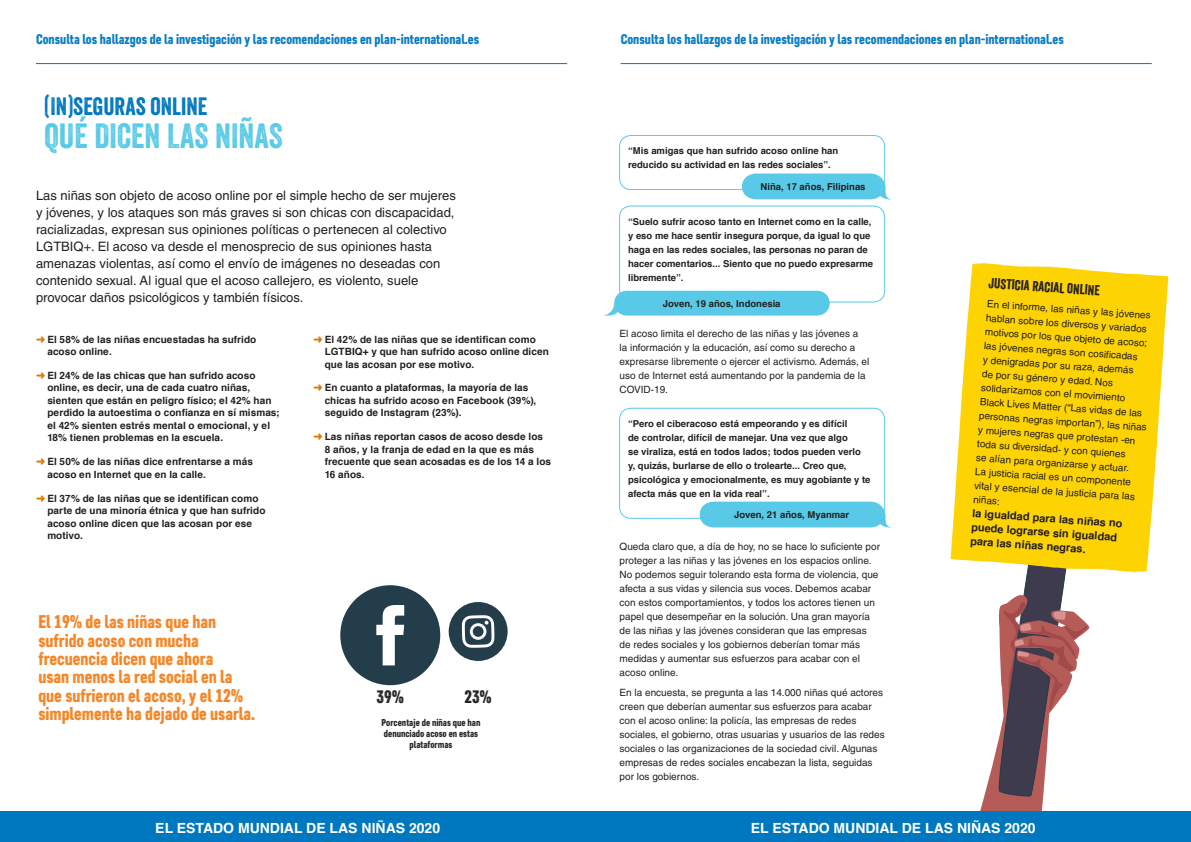
<style>
.page{position:relative;width:1191px;height:842px;background:#fff}
.page>*{position:absolute;margin:0;border:0;box-sizing:border-box;transform-origin:0 0}
.Quote_-_background{font:34px "Veneer";color:#58cae7}
.Quote_-_background-2{font:24.4px "Veneer";color:#0078c0}
.large_paragraph_quot{font:18.3px/18.3px "Core Paint B3";color:#f58220}
.t1{font:18px "Core Paint B3";color:#231f20}
.t2{font:14px "Core Paint B3";color:#0078c0}
.t3{font:700 14px "Helvetica";color:#fff}
.Quote_-_background-3{font:14px "Veneer";color:#231f20}
.t4{font:13px/17px "Helvetica";color:#231f20}
.Quote_-_background-4{font:700 11px/14px "Helvetica";color:#231f20}
.Quote_-_background-5{font:10px/14px "Helvetica";color:#231f20}
.t5{font:700 10px/12.5px "Helvetica";letter-spacing:.005em;color:#231f20}
.t6{font:10px/11px "Core Paint B3";color:#231f20;text-align:center}
.Quote_-_background-6{font:700 9.5px/14px "Helvetica";color:#231f20}
</style>
<div class="page">
<svg style="left:980px;top:572px;width:110px;height:239px"></svg>
<svg style="left:950px;top:263px;width:218px;height:309px;fill:#fed304"></svg>
<hr style="left:36px;top:63px;width:531px;height:1px;background:#0078c0">
<hr style="left:620px;top:63px;width:531px;height:1px;background:#0078c0">
<div style="left:0;top:811px;width:1191px;height:31px;background:#0078c0"></div>
<div style="left:619px;top:135px;width:266px;height:55px;border:1px solid #58cae7;border-radius:11px"></div>
<div style="left:619px;top:206px;width:266px;height:97px;border:1px solid #58cae7;border-radius:11px"></div>
<div style="left:619px;top:408px;width:266px;height:111px;border:1px solid #58cae7;border-radius:11px"></div>
<svg style="left:742px;top:173px;width:148px;height:26px"></svg>
<svg style="left:603px;top:291px;width:226px;height:25px"></svg>
<div style="left:699px;top:502px;width:191px;height:25px;background:#58cae7"></div>
<svg style="left:448px;top:602px;width:60px;height:59px"></svg>
<div style="left:340px;top:585px;width:100px;height:100px;background:#243d4a;border-radius:50%"></div>
<svg style="left:376px;top:605px;width:28px;height:60px"></svg>
<p class="t2" style="left:36px;top:31px;width:445px">Consulta los hallazgos de la investigación y las recomendaciones en plan-international.es</p>
<p class="t2" style="left:620px;top:31px;width:445px">Consulta los hallazgos de la investigación y las recomendaciones en plan-international.es</p>
<p class="Quote_-_background-2" style="left:45px;top:91px;width:164px">(IN)SEGURAS ONLINE</p>
<p class="Quote_-_background" style="left:45px;top:115px;width:240px">QUÉ DICEN LAS NIÑAS</p>
<p class="t4" style="left:36px;top:187px;width:421px">Las niñas son objeto de acoso online por el simple hecho de ser mujeres y jóvenes, y los ataques son más graves si son chicas con discapacidad, racializadas, expresan sus opiniones políticas o pertenecen al colectivo LGTBIQ+. El acoso va desde el menosprecio de sus opiniones hasta amenazas violentas, así como el envío de imágenes no deseadas con contenido sexual. Al igual que el acoso callejero, es violento, suele provocar daños psicológicos y también físicos.</p>
<p class="t5" style="left:47px;top:333px;width:210px">El 58% de las niñas encuestadas ha sufrido acoso online.</p>
<p class="t5" style="left:47px;top:369px;width:234px">El 24% de las chicas que han sufrido acoso online, es decir, una de cada cuatro niñas, sienten que están en peligro físico; el 42% han perdido la autoestima o confianza en sí mismas; el 42% sienten estrés mental o emocional, y el 18% tienen problemas en la escuela.</p>
<p class="t5" style="left:47px;top:456px;width:207px">El 50% de las niñas dice enfrentarse a más acoso en Internet que en la calle.</p>
<p class="t5" style="left:47px;top:492px;width:220px">El 37% de las niñas que se identifican como parte de una minoría étnica y que han sufrido acoso online dicen que las acosan por ese motivo.</p>
<p class="large_paragraph_quot" style="left:38px;top:613px;width:218px">El 19% de las niñas que han sufrido acoso con mucha frecuencia dicen que ahora<br>usan menos la red social en la que sufrieron el acoso, y el 12% simplemente ha dejado de usarla.</p>
<p class="t5" style="left:325px;top:333px;width:226px">El 42% de las niñas que se identifican como<br>LGTBIQ+ y que han sufrido acoso online dicen que las acosan por ese motivo.</p>
<p class="t5" style="left:325px;top:382px;width:213px">En cuanto a plataformas, la mayoría de las chicas ha sufrido acoso en Facebook (39%), seguido de Instagram (23%).</p>
<p class="t5" style="left:325px;top:431px;width:228px">Las niñas reportan casos de acoso desde los<br>8 años, y la franja de edad en la que es más frecuente que sean acosadas es de los 14 a los 16 años.</p>
<p class="t1" style="left:376px;top:685px;width:29px">39%</p>
<p class="t1" style="left:464px;top:685px;width:29px">23%</p>
<p class="t6" style="left:381px;top:717px;width:100px">Porcentaje de niñas que han denunciado acoso en estas plataformas</p>
<p class="t3" style="left:155px;top:816px;width:286px">EL ESTADO MUNDIAL DE LAS NIÑAS 2020</p>
<p class="Quote_-_background-6" style="left:628px;top:144px;width:212px">“Mis amigas que han sufrido acoso online han reducido su actividad en las redes sociales”.</p>
<p class="Quote_-_background-6" style="left:760px;top:180px;width:107px">Niña, 17 años, Filipinas</p>
<p class="Quote_-_background-6" style="left:628px;top:214px;width:246px">“Suelo sufrir acoso tanto en Internet como en la calle, y eso me hace sentir insegura porque, da igual lo que haga en las redes sociales, las personas no paran de hacer comentarios... Siento que no puedo expresarme libremente”.</p>
<p class="Quote_-_background-6" style="left:663px;top:296px;width:119px">Joven, 19 años, Indonesia</p>
<p class="Quote_-_background-5" style="left:619px;top:326px;width:251px">El acoso limita el derecho de las niñas y las jóvenes a<br>la información y la educación, así como su derecho a expresarse libremente o ejercer el activismo. Además, el uso de Internet está aumentando por la pandemia de la COVID-19.</p>
<p class="Quote_-_background-6" style="left:628px;top:416px;width:244px">“Pero el ciberacoso está empeorando y es difícil<br>de controlar, difícil de manejar. Una vez que algo<br>se viraliza, está en todos lados; todos pueden verlo y, quizás, burlarse de ello o trolearte... Creo que, psicológica y emocionalmente, es muy agobiante y te afecta más que en la vida real”.</p>
<p class="Quote_-_background-6" style="left:734px;top:508px;width:117px">Joven, 21 años, Myanmar</p>
<p class="Quote_-_background-5" style="left:619px;top:539px;width:262px">Queda claro que, a día de hoy, no se hace lo suficiente por proteger a las niñas y las jóvenes en los espacios online.<br>No podemos seguir tolerando esta forma de violencia, que afecta a sus vidas y silencia sus voces. Debemos acabar con estos comportamientos, y todos los actores tienen un papel que desempeñar en la solución. Una gran mayoría de las niñas y las jóvenes consideran que las empresas de redes sociales y los gobiernos deberían tomar más medidas y aumentar sus esfuerzos para acabar con el acoso online.</p>
<p class="Quote_-_background-5" style="left:619px;top:685px;width:267px">En la encuesta, se pregunta a las 14.000 niñas qué actores creen que deberían aumentar sus esfuerzos para acabar con el acoso online: la policía, las empresas de redes sociales, el gobierno, otras usuarias y usuarios de las redes sociales o las organizaciones de la sociedad civil. Algunas empresas de redes sociales encabezan la lista, seguidas por los gobiernos.</p>
<p class="Quote_-_background-3" style="left:989px;top:274px;width:113px;rotate:4deg">JUSTICIA RACIAL ONLINE</p>
<p class="Quote_-_background-5" style="left:987px;top:297px;width:170px;rotate:4deg">En el informe, las niñas y las jóvenes hablan sobre los diversos y variados motivos por los que objeto de acoso; las jóvenes negras son cosificadas<br>y denigradas por su raza, además<br>de por su género y edad. Nos solidarizamos con el movimiento<br>Black Lives Matter (“Las vidas de las personas negras importan”), las niñas y mujeres negras que protestan -en toda su diversidad- y con quienes<br>se alían para organizarse y actuar.<br>La justicia racial es un componente vital y esencial de la justicia para las niñas:</p>
<p class="Quote_-_background-4" style="left:972px;top:506px;width:152px;rotate:4deg">la igualdad para las niñas no puede lograrse sin igualdad para las niñas negras.</p>
<p class="t3" style="left:751px;top:816px;width:286px">EL ESTADO MUNDIAL DE LAS NIÑAS 2020</p>
</div>
